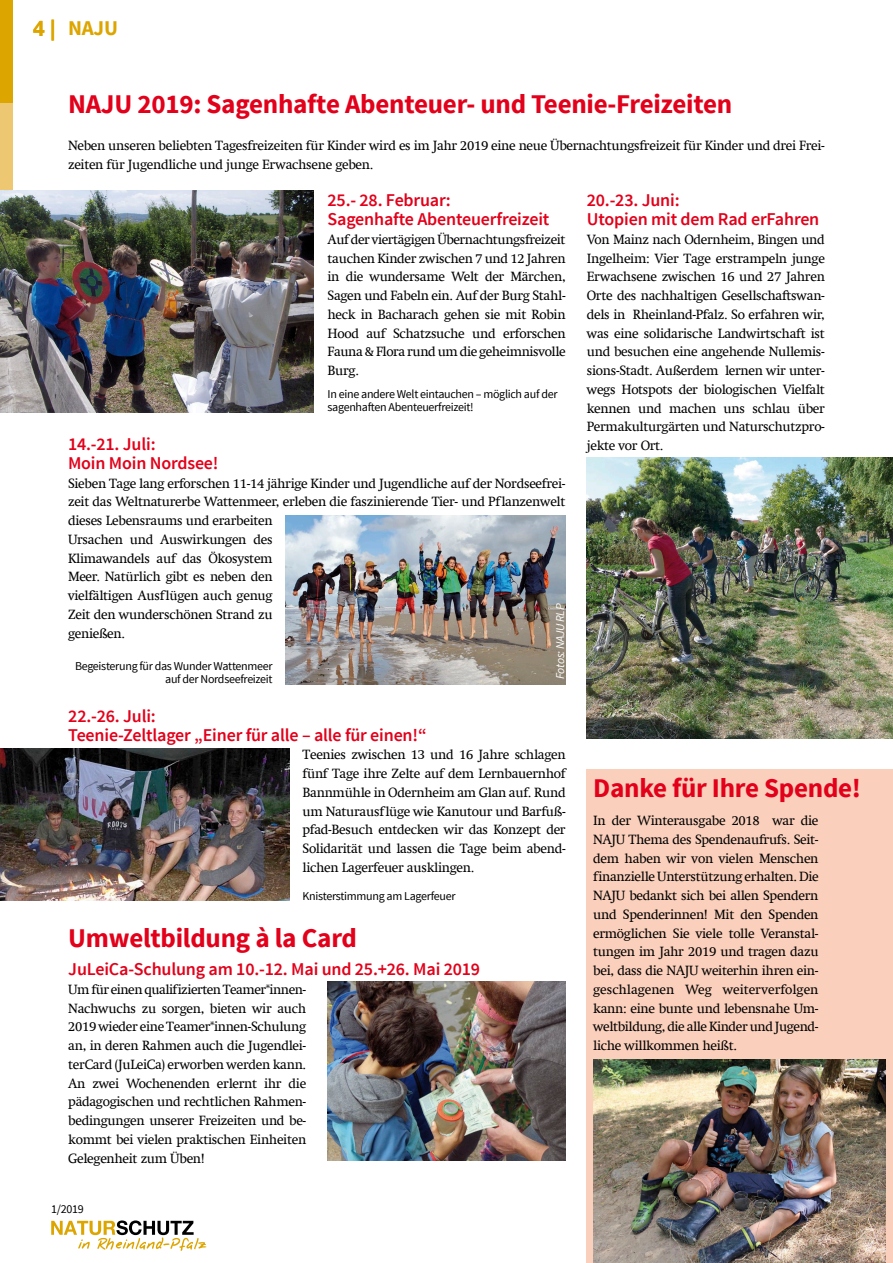
<style>
.page{position:relative;width:893px;height:1263px;background:#fff}
.page>*{position:absolute;margin:0;border:0;box-sizing:border-box;transform-origin:0 0}
.t1{font:700 27px "Source Sans Pro";letter-spacing:-.01em;color:#e2001a}
.t2{font:700 21px "Source Sans Pro";color:#dda500}
.t3{font:700 21px "Helvetica Neue";color:#dda500}
.t4{font:600 18px/18.8px "Source Sans Pro";letter-spacing:-.01em;color:#e2001a}
.t5{font:13.5px/18.8px "Swift Com";letter-spacing:-.025em;color:#000;text-align:justify}
.t6{font:12px/13.5px "Source Sans Pro";letter-spacing:-.025em;color:#000;text-align:right}
.t7{font:italic 12px "Source Sans Pro";letter-spacing:-.025em;color:#fff}
</style>
<div class="page">
<svg style="left:51px;top:1220px;width:155px;height:31px"></svg>
<div style="left:0;top:0;width:13px;height:103px;background:#dda500"></div>
<div style="left:0;top:103px;width:13px;height:103px;background:#edc772"></div>
<div style="left:587px;top:770px;width:306px;height:493px;background:#facfbb"></div>
<img style="left:593px;top:1059px;width:292px;height:204px">
<img style="left:327px;top:981px;width:239px;height:179px">
<img style="left:0;top:190px;width:314px;height:223px">
<img style="left:285px;top:515px;width:281px;height:169px">
<img style="left:587px;top:457px;width:306px;height:281px">
<img style="left:0;top:749px;width:290px;height:151px">
<h2 class="t3" style="left:33px;top:15px;width:24px">4 |</h2>
<h2 class="t2" style="left:68px;top:14px;width:52px">NAJU</h2>
<h1 class="t1" style="left:68px;top:86px;width:666px">NAJU 2019: Sagenhafte Abenteuer- und Teenie-Freizeiten</h1>
<p class="t5" style="left:68px;top:136px;width:758px">Neben unseren beliebten Tagesfreizeiten für Kinder wird es im Jahr 2019 eine neue Übernachtungsfreizeit für Kinder und drei Frei&shy;zeiten für Jugendliche und junge Erwachsene geben.</p>
<h3 class="t4" style="left:328px;top:191px;width:223px">25.- 28. Februar:<br>Sagenhafte Abenteuerfreizeit</h3>
<p class="t5" style="left:328px;top:230px;width:240px">Auf der viertägigen Übernachtungsfreizeit tauchen Kinder zwischen 7 und 12 Jahren in die wundersame Welt der Märchen, Sagen und Fabeln ein. Auf der Burg Stahl&shy;heck in Bacharach gehen sie mit Robin Hood auf Schatzsuche und erforschen Fauna &amp; Flora rund um die geheimnisvolle Burg.</p>
<p class="t6" style="left:328px;top:387px;width:231px;text-align:left">In eine andere Welt eintauchen – möglich auf der sagenhaften Abenteuerfreizeit!</p>
<h3 class="t4" style="left:68px;top:435px;width:152px">14.-21. Juli:<br>Moin Moin Nordsee!</h3>
<p class="t5" style="left:68px;top:474px;width:499px;text-align:left">Sieben Tage lang erforschen 11-14 jährige Kinder und Jugendliche auf der Nordseefrei&shy;zeit das Weltnaturerbe Wattenmeer, erleben die faszinierende Tier- und Pflanzenwelt dieses Lebensraums und erarbeiten<br>Ursachen und Auswirkungen des<br>Klimawandels auf das Ökosystem<br>Meer. Natürlich gibt es neben den<br>vielfältigen Ausflügen auch genug<br>Zeit den wunderschönen Strand zu<br>genießen.</p>
<p class="t6" style="left:75px;top:659px;width:199px">Begeisterung für das Wunder Wattenmeer auf der Nordseefreizeit</p>
<p class="t7" style="left:553px;top:679px;width:77px;rotate:-90deg">Fotos: NAJU RLP</p>
<h3 class="t4" style="left:68px;top:707px;width:360px">22.-26. Juli:<br>Teenie-Zeltlager „Einer für alle – alle für einen!“</h3>
<p class="t5" style="left:303px;top:745px;width:265px">Teenies zwischen 13 und 16 Jahre schlagen fünf Tage ihre Zelte auf dem Lernbauernhof Bannmühle in Odernheim am Glan auf. Rund um Naturausflüge wie Kanutour und Barfuß&shy;pfad-Besuch entdecken wir das Konzept der Solidarität und lassen die Tage beim abend&shy;lichen Lagerfeuer ausklingen.</p>
<p class="t6" style="left:302px;top:889px;width:154px">Knisterstimmung am Lagerfeuer</p>
<h1 class="t1" style="left:68px;top:921px;width:290px">Umweltbildung à la Card</h1>
<h3 class="t4" style="left:68px;top:960px;width:413px">JuLeiCa-Schulung am 10.-12. Mai und 25.+26. Mai 2019</h3>
<p class="t5" style="left:68px;top:980px;width:239px">Um für einen qualifizierten Teamer*innen-Nachwuchs zu sorgen, bieten wir auch 2019 wieder eine Teamer*innen-Schulung an, in deren Rahmen auch die Jugendlei&shy;terCard (JuLeiCa) erworben werden kann.<br>An zwei Wochenenden erlernt ihr die pädagogischen und rechtlichen Rahmen&shy;bedingungen unserer Freizeiten und be&shy;kommt bei vielen praktischen Einheiten Gelegenheit zum Üben!</p>
<h3 class="t4" style="left:587px;top:191px;width:234px">20.-23. Juni:<br>Utopien mit dem Rad erFahren</h3>
<p class="t5" style="left:587px;top:230px;width:240px">Von Mainz nach Odernheim, Bingen und Ingelheim: Vier Tage erstrampeln junge Erwachsene zwischen 16 und 27 Jahren Orte des nachhaltigen Gesellschaftswan&shy;dels in Rheinland-Pfalz. So erfahren wir, was eine solidarische Landwirtschaft ist und besuchen eine angehende Nullemis&shy;sions-Stadt. Außerdem lernen wir unter&shy;wegs Hotspots der biologischen Vielfalt kennen und machen uns schlau über Permakulturgärten und Naturschutzpro&shy;jekte vor Ort.</p>
<h1 class="t1" style="left:593px;top:771px;width:269px">Danke für Ihre Spende!</h1>
<p class="t5" style="left:593px;top:811px;width:227px">In der Winterausgabe 2018 war die NAJU Thema des Spendenaufrufs. Seit&shy;dem haben wir von vielen Menschen finanzielle Unterstützung erhalten. Die NAJU bedankt sich bei allen Spendern und Spenderinnen! Mit den Spenden ermöglichen Sie viele tolle Veranstal&shy;tungen im Jahr 2019 und tragen dazu bei, dass die NAJU weiterhin ihren ein&shy;geschlagenen Weg weiterverfolgen kann: eine bunte und lebensnahe Um&shy;weltbildung, die alle Kinder und Jugend&shy;liche willkommen heißt.</p>
<p class="t6" style="left:51px;top:1203px;width:34px">1/2019</p>
</div>
